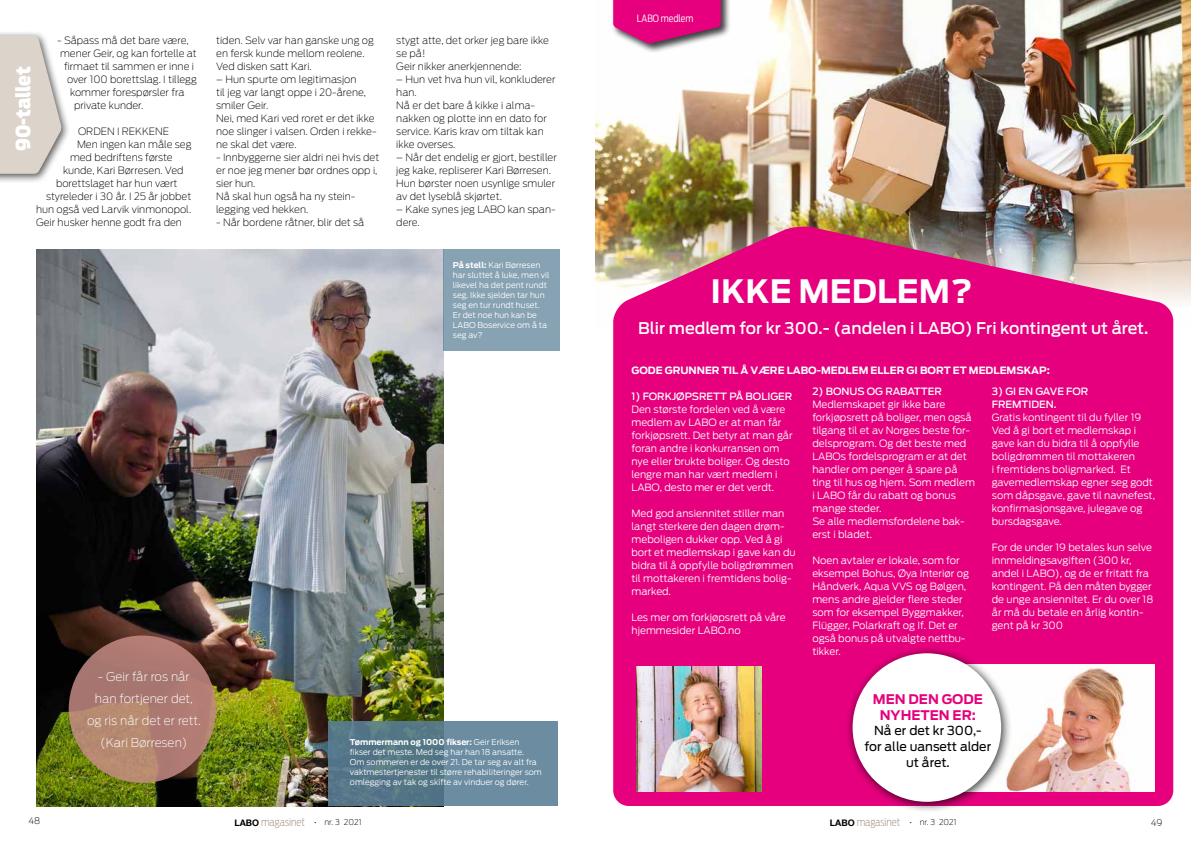
<style>
.page{position:relative;width:1191px;height:842px;background:#fff}
.page>*{position:absolute;margin:0;border:0;box-sizing:border-box;transform-origin:0 0}
.t1{font:700 32px "Antenna";color:#fff}
.t2{font:900 19.8px "Antenna Cond";letter-spacing:-.005em;color:#fff}
.t3{font:500 16px "Antenna";color:#fff}
.t4{font:700 13.2px/15.7px "Antenna";color:#e6007d;text-align:center}
.t5{font:12.4px/15.7px "Antenna";color:#000;text-align:center}
.t6{font:200 12px/22px "Antenna";color:#fff;text-align:center}
.t7{font:200 11px "Antenna Cond";color:#a28b77}
.t8{font:300 10px/13px "Antenna";color:#fff}
.t9{font:200 10px/13px "Antenna";color:#000}
.t10{font:500 10px/13px "Antenna";color:#fff}
.t11{font:700 10px "Antenna";color:#fff}
.t12{font:300 10px "Antenna Cond";color:#fff}
.t13{font:200 9px "Antenna";color:#000}
.t14{font:300 8px/10px "Antenna";color:#fff}
.s1{font-weight:700}
.s2{font-family:"Helvetica Neue";font-weight:700;font-size:9px;color:#000}
.s3{font-family:"Antenna";font-size:8px;color:#000}
.s4{font-family:"Antenna";font-size:7.9px;color:#000}
</style>
<div class="page">
<img style="left:595px;top:0;width:596px;height:328px">
<img style="left:36px;top:249px;width:407px;height:557px">
<div style="left:444px;top:249px;width:116px;height:102px;background:#87a2b3"></div>
<div style="left:0;top:31px;width:71px;height:153px;background:#000;opacity:.65"></div>
<svg style="left:0;top:36px;width:62px;height:138px;background:#dbd4cd"></svg>
<svg style="left:328px;top:722px;width:230px;height:84px;background:#608193"></svg>
<svg style="left:69px;top:635px;width:147px;height:148px;background:#af7e71"></svg>
<svg style="left:613px;top:226px;width:560px;height:580px;background:#e10e7f"></svg>
<img style="left:636px;top:666px;width:125px;height:125px">
<div style="left:611px;top:0;width:119px;height:53px;background:#000;opacity:.75"></div>
<svg style="left:613px;top:0;width:108px;height:44px;background:#d92286"></svg>
<img style="left:1012px;top:664px;width:143px;height:127px">
<div style="left:845px;top:646px;width:167px;height:167px;background:#000;opacity:.75"></div>
<div style="left:852px;top:653px;width:149px;height:149px;background:#fff;border-radius:50%"></div>
<p class="t9" style="left:57px;top:34px;width:133px">- Såpass må det bare være,</p>
<p class="t9" style="left:60px;top:47px;width:138px">mener Geir, og kan fortelle at</p>
<p class="t9" style="left:64px;top:60px;width:132px">firmaet til sammen er inne i</p>
<p class="t9" style="left:67px;top:73px;width:131px">over 100 borettslag. I tillegg</p>
<p class="t9" style="left:70px;top:86px;width:116px">kommer forespørsler fra</p>
<p class="t9" style="left:74px;top:99px;width:71px">private kunder.</p>
<p class="t9" style="left:78px;top:125px;width:93px">ORDEN I REKKENE</p>
<p class="t9" style="left:77px;top:138px;width:116px">Men ingen kan måle seg</p>
<p class="t9" style="left:70px;top:151px;width:104px">med bedriftens første</p>
<p class="t9" style="left:63px;top:164px;width:122px">kunde, Kari Børresen. Ved</p>
<p class="t9" style="left:56px;top:177px;width:123px">borettslaget har hun vært</p>
<p class="t9" style="left:46px;top:190px;width:147px">styreleder i 30 år. I 25 år jobbet</p>
<p class="t9" style="left:36px;top:203px;width:157px">hun også ved Larvik vinmonopol.</p>
<p class="t9" style="left:36px;top:216px;width:147px">Geir husker henne godt fra den</p>
<h2 class="t2" style="left:12px;top:151px;width:86px;rotate:-90deg">90-tallet</h2>
<p class="t9" style="left:216px;top:34px;width:159px">tiden. Selv var han ganske ung og en fersk kunde mellom reolene.<br>Ved disken satt Kari.</p>
<p class="t9" style="left:216px;top:73px;width:162px">– Hun spurte om legitimasjon<br>til jeg var langt oppe i 20-årene, smiler Geir.<br>Nei, med Kari ved roret er det ikke noe slinger i valsen. Orden i rekke&shy;ne skal det være.</p>
<p class="t9" style="left:216px;top:151px;width:165px">- Innbyggerne sier aldri nei hvis det er noe jeg mener bør ordnes opp i, sier hun.<br>Nå skal hun også ha ny stein&shy;legging ved hekken.</p>
<p class="t9" style="left:216px;top:216px;width:150px">- Når bordene råtner, blir det så</p>
<p class="t9" style="left:396px;top:34px;width:154px">stygt atte, det orker jeg bare ikke se på!<br>Geir nikker anerkjennende:</p>
<p class="t9" style="left:396px;top:73px;width:161px">– Hun vet hva hun vil, konkluderer han.<br>Nå er det bare å kikke i alma&shy;nakken og plotte inn en dato for service. Karis krav om tiltak kan ikke overses.</p>
<p class="t9" style="left:396px;top:151px;width:162px">– Når det endelig er gjort, bestiller jeg kake, repliserer Kari Børresen.<br>Hun børster noen usynlige smuler av det lyseblå skjørtet.</p>
<p class="t9" style="left:396px;top:203px;width:161px">– Kake synes jeg LABO kan span&shy;dere.</p>
<p class="t14" style="left:453px;top:260px;width:98px"><span class="s1">På stell:</span> Kari Børresen har sluttet å luke, men vil likevel ha det pent rundt seg. Ikke sjelden tar hun seg en tur rundt huset.<br>Er det noe hun kan be<br>LABO Boservice om å ta seg av?</p>
<p class="t6" style="left:87px;top:665px;width:115px">- Geir får ros når han fortjener det, og ris når det er rett. (Kari Børresen)</p>
<p class="t14" style="left:350px;top:737px;width:193px"><span class="s1">Tømmermann og 1000 fikser:</span> Geir Eriksen fikser det meste. Med seg har han 18 ansatte.<br>Om sommeren er de over 21. De tar seg av alt fra vaktmestertjenester til større rehabiliteringer som omlegging av tak og skifte av vinduer og dører.</p>
<p class="t12" style="left:637px;top:13px;width:58px">LABO medlem</p>
<h1 class="t1" style="left:710px;top:272px;width:264px">IKKE MEDLEM?</h1>
<h3 class="t3" style="left:638px;top:319px;width:512px">Blir medlem for kr 300.- (andelen i LABO) Fri kontingent ut året.</h3>
<p class="t11" style="left:631px;top:364px;width:420px">GODE GRUNNER TIL Å VÆRE LABO-MEDLEM ELLER GI BORT ET MEDLEMSKAP:</p>
<p class="t10" style="left:812px;top:385px;width:131px">2) BONUS OG RABATTER</p>
<p class="t8" style="left:812px;top:398px;width:164px">Medlemskapet gir ikke bare forkjøpsrett på boliger, men også tilgang til et av Norges beste for&shy;delsprogram. Og det beste med<br>LABOs fordelsprogram er at det handler om penger å spare på ting til hus og hjem. Som medlem i LABO får du rabatt og bonus mange steder.<br>Se alle medlemsfordelene bak&shy;erst i bladet.</p>
<p class="t8" style="left:812px;top:554px;width:158px">Noen avtaler er lokale, som for eksempel Bohus, Øya Interiør og<br>Håndverk, Aqua VVS og Bølgen, mens andre gjelder flere steder som for eksempel Byggmakker,<br>Flügger, Polarkraft og If. Det er også bonus på utvalgte nettbu&shy;tikker.</p>
<p class="t10" style="left:991px;top:385px;width:98px">3) GI EN GAVE FOR<br>FREMTIDEN.</p>
<p class="t8" style="left:991px;top:411px;width:165px">Gratis kontingent til du fyller 19<br>Ved å gi bort et medlemskap i gave kan du bidra til å oppfylle boligdrømmen til mottakeren<br>i fremtidens boligmarked. Et gavemedlemskap egner seg godt som dåpsgave, gave til navnefest, konfirmasjonsgave, julegave og bursdagsgave.</p>
<p class="t8" style="left:991px;top:541px;width:163px">For de under 19 betales kun selve innmeldingsavgiften (300 kr, andel i LABO), og de er fritatt fra kontingent. På den måten bygger de unge ansiennitet. Er du over 18 år må du betale en årlig kontin&shy;gent på kr 300</p>
<p class="t10" style="left:631px;top:390px;width:162px">1) FORKJØPSRETT PÅ BOLIGER</p>
<p class="t8" style="left:631px;top:403px;width:163px">Den største fordelen ved å være medlem av LABO er at man får forkjøpsrett. Det betyr at man går foran andre i konkurransen om nye eller brukte boliger. Og desto lengre man har vært medlem i<br>LABO, desto mer er det verdt.</p>
<p class="t8" style="left:631px;top:507px;width:166px">Med god ansiennitet stiller man langt sterkere den dagen drøm&shy;meboligen dukker opp. Ved å gi bort et medlemskap i gave kan du bidra til å oppfylle boligdrømmen til mottakeren i fremtidens bolig&shy;marked.</p>
<p class="t8" style="left:631px;top:611px;width:156px">Les mer om forkjøpsrett på våre hjemmesider LABO.no</p>
<h3 class="t4" style="left:873px;top:691px;width:112px">MEN DEN GODE<br>NYHETEN ER:</h3>
<p class="t5" style="left:864px;top:723px;width:128px">Nå er det kr 300,- for alle uansett alder ut året.</p>
<p class="t13" style="left:28px;top:816px;width:14px">48</p>
<p class="t7" style="left:234px;top:815px;width:129px"><span class="s2">LABO</span> magasinet <span class="s3">• nr. 3 2021</span></p>
<p class="t7" style="left:830px;top:815px;width:128px"><span class="s2">LABO</span> magasinet <span class="s4">• nr. 3 2021</span></p>
<p class="t13" style="left:1150px;top:817px;width:13px">49</p>
</div>
